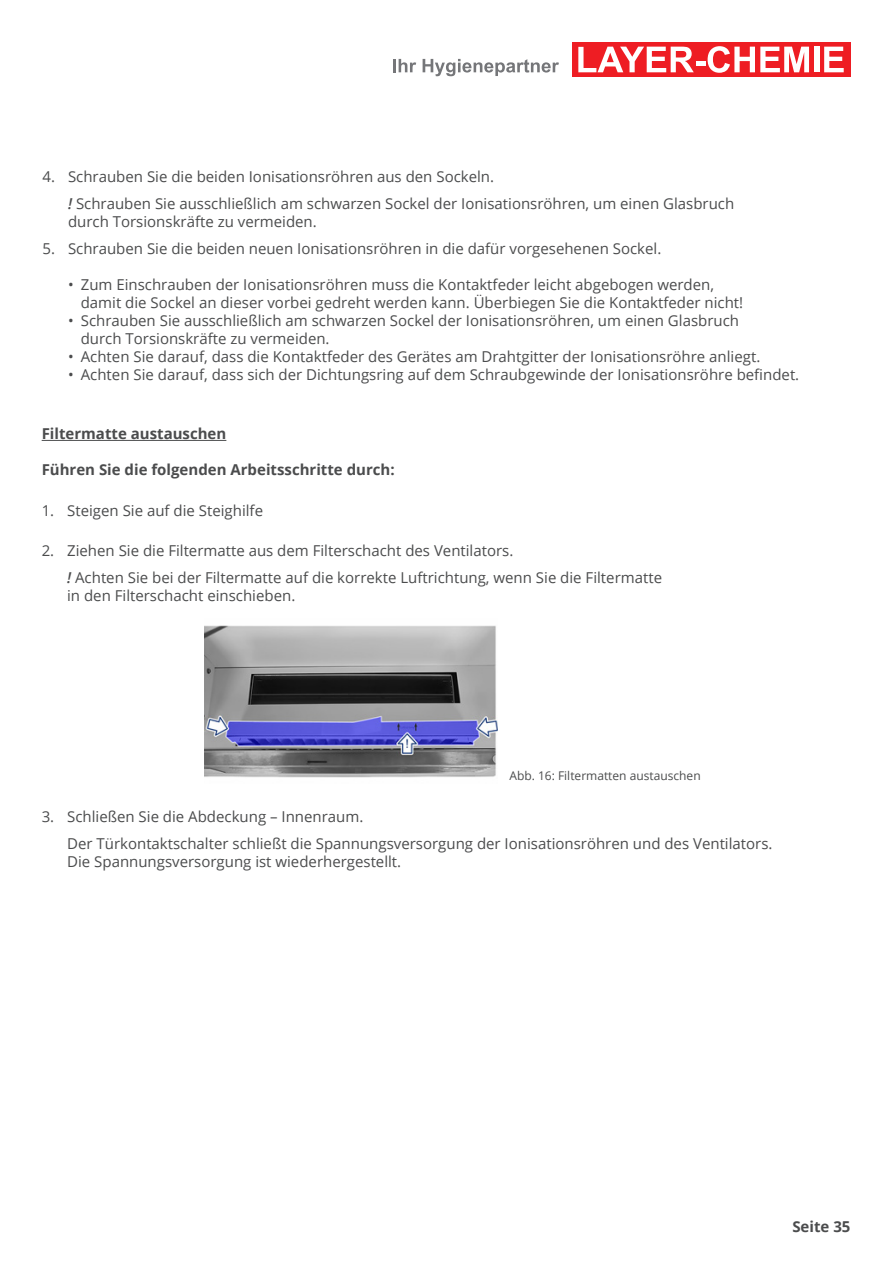
<style>
.page{position:relative;width:893px;height:1263px;background:#fff}
.page>*{position:absolute;margin:0;border:0;box-sizing:border-box;transform-origin:0 0}
.OS10{font:15px/18px "Open Sans";color:#4b4c4d}
.OS10-2{font:700 15px "Open Sans";color:#4b4c4d}
.OS10-3{font:12px "Open Sans";color:#4b4c4d}
.s1{font-weight:600;font-style:italic}
</style>
<div class="page">
<div style="left:572px;top:43px;width:278px;height:34px;background:#ee1d23"></div>
<svg style="left:578px;top:47px;width:116px;height:25px"></svg>
<hr style="left:696px;top:61px;width:10px;height:4px;background:#fff">
<svg style="left:708px;top:46px;width:101px;height:27px"></svg>
<div style="left:814px;top:47px;width:5px;height:25px;background:#fff"></div>
<svg style="left:824px;top:47px;width:20px;height:25px"></svg>
<svg style="left:393px;top:59px;width:23px;height:13px"></svg>
<svg style="left:423px;top:59px;width:136px;height:17px"></svg>
<hr style="left:42px;top:440px;width:184px;height:1px;background:#4b4c4d">
<img style="left:205px;top:625px;width:292px;height:153px">
<p class="OS10" style="left:43px;top:167px;width:453px">4. Schrauben Sie die beiden Ionisationsröhren aus den Sockeln.</p>
<p class="OS10" style="left:68px;top:194px;width:668px"><span class="s1">!</span> Schrauben Sie ausschließlich am schwarzen Sockel der Ionisationsröhren, um einen Glasbruch durch Torsionskräfte zu vermeiden.</p>
<p class="OS10" style="left:43px;top:239px;width:620px">5. Schrauben Sie die beiden neuen Ionisationsröhren in die dafür vorgesehenen Sockel.</p>
<p class="OS10" style="left:81px;top:275px;width:664px;text-indent:-13px">• Zum Einschrauben der Ionisationsröhren muss die Kontaktfeder leicht abgebogen werden, damit die Sockel an dieser vorbei gedreht werden kann. Überbiegen Sie die Kontaktfeder nicht!</p>
<p class="OS10" style="left:81px;top:311px;width:660px;text-indent:-13px">• Schrauben Sie ausschließlich am schwarzen Sockel der Ionisationsröhren, um einen Glasbruch durch Torsionskräfte zu vermeiden.</p>
<p class="OS10" style="left:68px;top:347px;width:694px">• Achten Sie darauf, dass die Kontaktfeder des Gerätes am Drahtgitter der Ionisationsröhre anliegt.</p>
<p class="OS10" style="left:68px;top:365px;width:733px">• Achten Sie darauf, dass sich der Dichtungsring auf dem Schraubgewinde der Ionisationsröhre befindet.</p>
<p class="OS10-2" style="left:42px;top:423px;width:186px">Filtermatte austauschen</p>
<p class="OS10-2" style="left:42px;top:459px;width:355px">Führen Sie die folgenden Arbeitsschritte durch:</p>
<p class="OS10" style="left:42px;top:501px;width:223px">1. Steigen Sie auf die Steighilfe</p>
<p class="OS10" style="left:42px;top:541px;width:473px">2. Ziehen Sie die Filtermatte aus dem Filterschacht des Ventilators.</p>
<p class="OS10" style="left:67px;top:568px;width:596px"><span class="s1">!</span> Achten Sie bei der Filtermatte auf die korrekte Luftrichtung, wenn Sie die Filtermatte in den Filterschacht einschieben.</p>
<p class="OS10-3" style="left:509px;top:767px;width:193px">Abb. 16: Filtermatten austauschen</p>
<p class="OS10" style="left:42px;top:807px;width:323px">3. Schließen Sie die Abdeckung – Innenraum.</p>
<p class="OS10" style="left:67px;top:834px;width:707px">Der Türkontaktschalter schließt die Spannungsversorgung der Ionisationsröhren und des Ventilators.<br>Die Spannungsversorgung ist wiederhergestellt.</p>
<p class="OS10-2" style="left:792px;top:1216px;width:60px">Seite 35</p>
</div>
